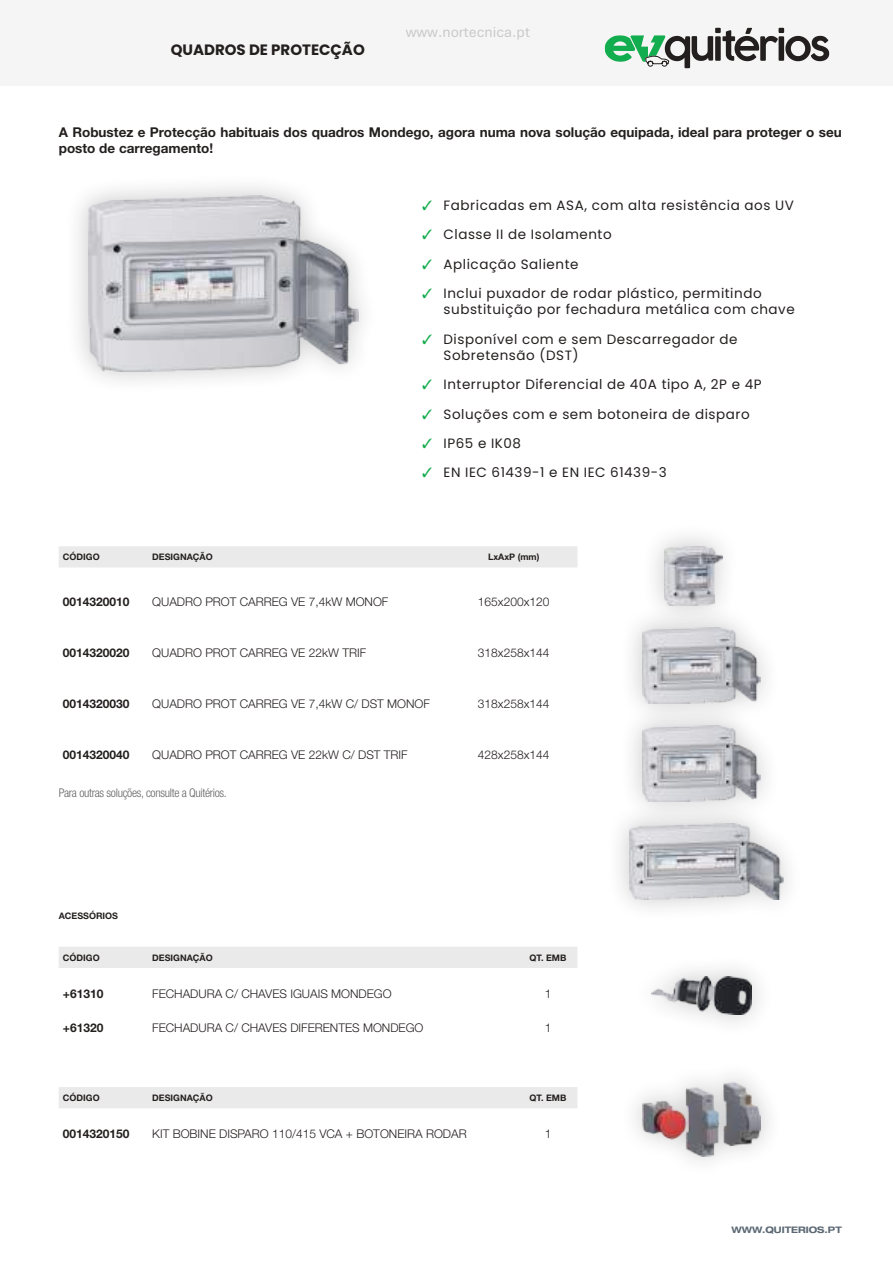
<style>
.page{position:relative;width:893px;height:1263px;background:#fff}
.page>*{position:absolute;margin:0;border:0;box-sizing:border-box;transform-origin:0 0}
.t1{font:700 15px "Poppins";color:#241f1f}
.t2{font:15px "Aptos";color:rgb(64 64 64/.25)}
.t3{font:13.5px/16.5px "Poppins";letter-spacing:.04em;color:#241f1f}
.t4{font:700 13.5px/16.2px "Helvetica Neue LT Std";color:#241f1f}
.t5{font:300 12px "Helvetica Neue LT Std";color:#241f1f}
.t6{font:700 12px "Helvetica Neue LT Std";color:#241f1f}
.t7{font:300 condensed 12px "Helvetica Neue LT Std";letter-spacing:-.025em;color:#656365}
.t8{font:700 9px "Helvetica Neue LT Std";color:#241f1f}
.t9{font:700 expanded 9px "Helvetica Neue LT Std";color:#5b6874}
.s1{color:#13ad4d}
</style>
<div class="page">
<div style="left:0;top:0;width:884px;height:85px;background:#f6f5f5"></div>
<div style="left:884px;top:0;width:9px;height:85px;background:#f6f5f5"></div>
<svg style="left:605px;top:28px;width:224px;height:40px"></svg>
<div style="left:64px;top:172px;width:317px;height:224px;background:#241f1f;opacity:.25"></div>
<img style="left:88px;top:196px;width:270px;height:176px">
<div style="left:59px;top:546px;width:518px;height:21px;background:#ebeaea"></div>
<div style="left:619px;top:604px;width:163px;height:123px;background:#241f1f;opacity:.25"></div>
<img style="left:643px;top:627px;width:118px;height:75px">
<div style="left:641px;top:523px;width:102px;height:106px;background:#241f1f;opacity:.25"></div>
<img style="left:665px;top:546px;width:57px;height:60px">
<div style="left:605px;top:800px;width:200px;height:122px;background:#241f1f;opacity:.25"></div>
<img style="left:629px;top:823px;width:154px;height:77px">
<div style="left:619px;top:702px;width:163px;height:123px;background:#241f1f;opacity:.25"></div>
<img style="left:643px;top:725px;width:118px;height:77px">
<div style="left:59px;top:947px;width:518px;height:21px;background:#ebeaea"></div>
<div style="left:59px;top:1087px;width:518px;height:21px;background:#ebeaea"></div>
<div style="left:631px;top:953px;width:144px;height:85px;background:#241f1f;opacity:.25"></div>
<img style="left:652px;top:976px;width:100px;height:39px">
<img style="left:643px;top:1082px;width:118px;height:74px">
<p class="t1" style="left:171px;top:41px;width:196px">QUADROS DE PROTECÇÃO</p>
<p class="t2" style="left:406px;top:22px;width:126px">www.nortecnica.pt</p>
<p class="t4" style="left:59px;top:124px;width:785px">A Robustez e Protecção habituais dos quadros Mondego, agora numa nova solução equipada, ideal para proteger o seu posto de carregamento!</p>
<p class="t3" style="left:422px;top:197px;width:373px"><span class="s1">✓</span> Fabricadas em ASA, com alta resistência aos UV</p>
<p class="t3" style="left:422px;top:226px;width:191px"><span class="s1">✓</span> Classe II de Isolamento</p>
<p class="t3" style="left:422px;top:256px;width:158px"><span class="s1">✓</span> Aplicação Saliente</p>
<p class="t3" style="left:444px;top:285px;width:353px;text-indent:-21px"><span class="s1">✓</span> Inclui puxador de rodar plástico, permitindo substituição por fechadura metálica com chave</p>
<p class="t3" style="left:444px;top:331px;width:296px;text-indent:-21px"><span class="s1">✓</span> Disponível com e sem Descarregador de<br>Sobretensão (DST)</p>
<p class="t3" style="left:422px;top:376px;width:341px"><span class="s1">✓</span> Interruptor Diferencial de 40A tipo A, 2P e 4P</p>
<p class="t3" style="left:422px;top:406px;width:329px"><span class="s1">✓</span> Soluções com e sem botoneira de disparo</p>
<p class="t3" style="left:422px;top:435px;width:100px"><span class="s1">✓</span> IP65 e IK08</p>
<p class="t3" style="left:422px;top:464px;width:246px"><span class="s1">✓</span> EN IEC 61439-1 e EN IEC 61439-3</p>
<p class="t8" style="left:63px;top:551px;width:38px">CÓDIGO</p>
<p class="t8" style="left:152px;top:551px;width:62px">DESIGNAÇÃO</p>
<p class="t8" style="left:488px;top:551px;width:53px">LxAxP (mm)</p>
<p class="t6" style="left:63px;top:594px;width:68px">0014320010</p>
<p class="t5" style="left:152px;top:594px;width:238px">QUADRO PROT CARREG VE 7,4kW MONOF</p>
<p class="t5" style="left:478px;top:594px;width:73px">165x200x120</p>
<p class="t6" style="left:63px;top:645px;width:68px">0014320020</p>
<p class="t5" style="left:152px;top:645px;width:215px">QUADRO PROT CARREG VE 22kW TRIF</p>
<p class="t5" style="left:478px;top:645px;width:73px">318x258x144</p>
<p class="t6" style="left:63px;top:696px;width:68px">0014320030</p>
<p class="t5" style="left:152px;top:696px;width:279px">QUADRO PROT CARREG VE 7,4kW C/ DST MONOF</p>
<p class="t5" style="left:478px;top:696px;width:73px">318x258x144</p>
<p class="t6" style="left:63px;top:747px;width:68px">0014320040</p>
<p class="t5" style="left:152px;top:747px;width:257px">QUADRO PROT CARREG VE 22kW C/ DST TRIF</p>
<p class="t5" style="left:478px;top:747px;width:73px">428x258x144</p>
<p class="t7" style="left:59px;top:786px;width:170px">Para outras soluções, consulte a Quitérios.</p>
<p class="t8" style="left:59px;top:910px;width:61px">ACESSÓRIOS</p>
<p class="t8" style="left:63px;top:952px;width:38px">CÓDIGO</p>
<p class="t8" style="left:152px;top:952px;width:62px">DESIGNAÇÃO</p>
<p class="t8" style="left:530px;top:952px;width:38px">QT. EMB</p>
<p class="t6" style="left:63px;top:986px;width:42px">+61310</p>
<p class="t5" style="left:152px;top:986px;width:241px">FECHADURA C/ CHAVES IGUAIS MONDEGO</p>
<p class="t5" style="left:545px;top:986px;width:8px">1</p>
<p class="t6" style="left:63px;top:1020px;width:42px">+61320</p>
<p class="t5" style="left:152px;top:1020px;width:273px">FECHADURA C/ CHAVES DIFERENTES MONDEGO</p>
<p class="t5" style="left:545px;top:1020px;width:8px">1</p>
<p class="t8" style="left:63px;top:1092px;width:38px">CÓDIGO</p>
<p class="t8" style="left:152px;top:1092px;width:62px">DESIGNAÇÃO</p>
<p class="t8" style="left:530px;top:1092px;width:38px">QT. EMB</p>
<p class="t6" style="left:63px;top:1126px;width:68px">0014320150</p>
<p class="t5" style="left:152px;top:1126px;width:316px">KIT BOBINE DISPARO 110/415 VCA + BOTONEIRA RODAR</p>
<p class="t5" style="left:545px;top:1126px;width:8px">1</p>
<p class="t9" style="left:731px;top:1224px;width:112px">WWW.QUITERIOS.PT</p>
</div>
